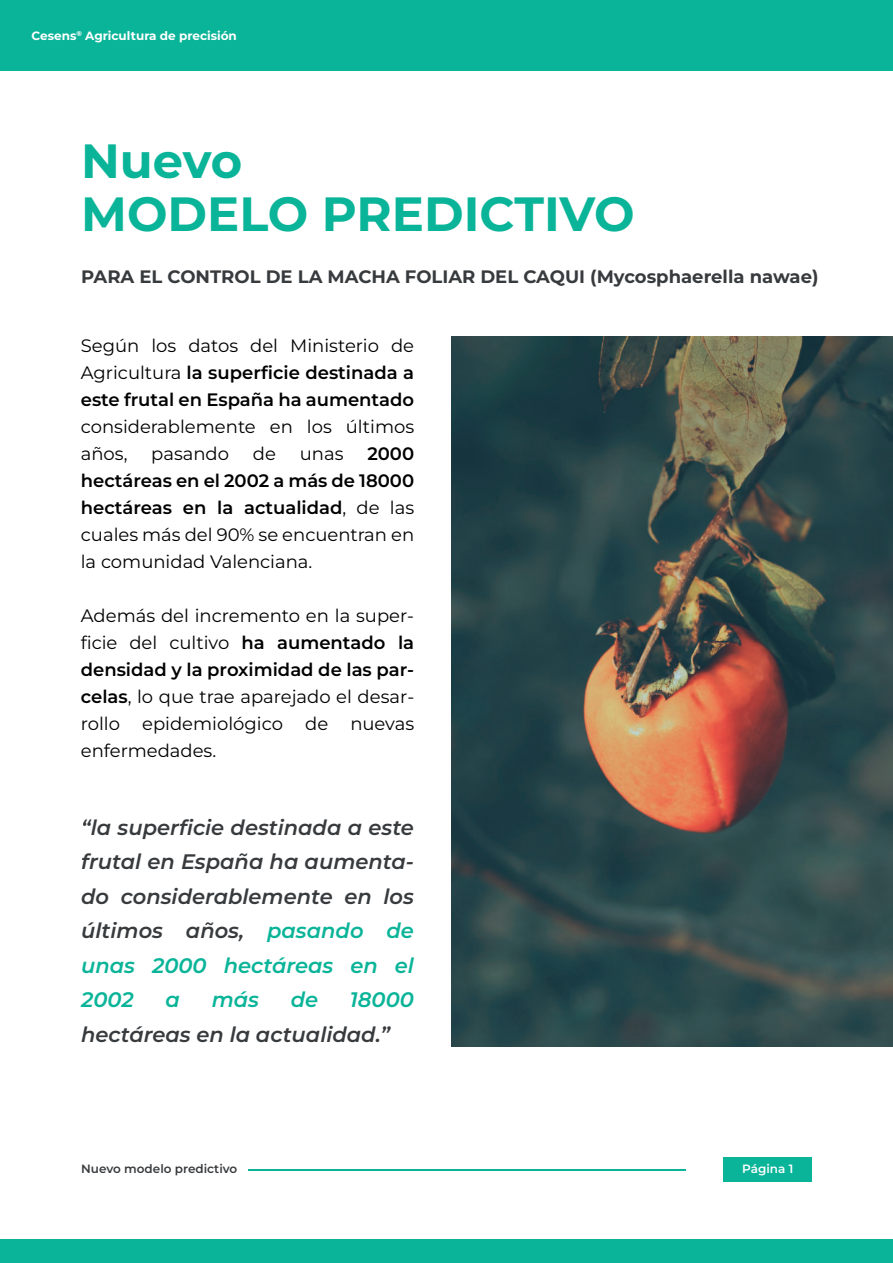
<style>
.page{position:relative;width:893px;height:1263px;background:#fff}
.page>*{position:absolute;margin:0;border:0;box-sizing:border-box;transform-origin:0 0}
.t1{font:700 48px/52.5px "Montserrat";color:#0ab498}
.t2{font:italic 600 21px/34.5px "Montserrat";color:#383b3e;text-align:justify}
.t3{font:italic 600 21px "Montserrat";color:#0ab498}
.t4{font:18px/27px "Montserrat";color:#000001;text-align:justify}
.t5{font:600 18px/27px "Montserrat";color:#000001;text-align:justify}
.t6{font:700 18px "Montserrat";color:#383b3e}
.t7{font:13.5px "Montserrat";color:#fcfdfe}
.t8{font:700 12px "Montserrat";color:#fff}
.t9{font:100 12px "Montserrat";color:#383b3e}
.t10{font:12px "Montserrat";color:#fcfdfe}
.s1{font-weight:400}
.s2{font-weight:600}
.s3{color:#0ab498}
</style>
<div class="page">
<img style="left:452px;top:337px;width:441px;height:709px">
<hr style="left:248px;top:1169px;width:437px;height:1px;background:#0ab498">
<div style="left:723px;top:1157px;width:88px;height:25px;background:#0ab498"></div>
<div style="left:0;top:0;width:893px;height:70px;background:#0ab498"></div>
<div style="left:0;top:1239px;width:893px;height:24px;background:#0ab498"></div>
<p class="t8" style="left:32px;top:31px;width:207px">Cesens<sup>®</sup> Agricultura de precisión</p>
<h1 class="t1" style="left:81px;top:138px;width:555px">Nuevo<br>MODELO PREDICTIVO</h1>
<p class="t6" style="left:81px;top:269px;width:739px">PARA EL CONTROL DE LA MACHA FOLIAR DEL CAQUI (Mycosphaerella nawae)</p>
<p class="t5" style="left:81px;top:332px;width:335px"><span class="s1">Según los datos del Ministerio de Agricultura</span> la superficie destinada a este frutal en España ha aumentado</p>
<p class="t4" style="left:81px;top:415px;width:335px">considerablemente en los últimos años,</p>
<p class="t4" style="left:151px;top:442px;width:79px">pasando</p>
<p class="t4" style="left:253px;top:442px;width:25px">de</p>
<p class="t4" style="left:300px;top:442px;width:45px">unas</p>
<p class="t4" style="left:81px;top:442px;width:335px;text-indent:287px"><span class="s2">2000 hectáreas en el 2002 a más de 18000 hectáreas en la actualidad</span>, de las cuales más del 90% se encuentran en la comunidad Valenciana.</p>
<p class="t4" style="left:81px;top:604px;width:335px">Además del incremento en la super&shy;ficie del cultivo <span class="s2">ha aumentado la densidad y la proximidad de las par&shy;celas</span>, lo que trae aparejado el desar&shy;rollo epidemiológico de nuevas enfermedades.</p>
<p class="t2" style="left:81px;top:810px;width:334px">“la superficie destinada a este frutal en España ha aumenta&shy;do considerablemente en los últimos años, <span class="s3">pasando de unas 2000 hectáreas en el 2002</span></p>
<p class="t3" style="left:166px;top:986px;width:16px">a</p>
<p class="t3" style="left:212px;top:986px;width:49px">más</p>
<p class="t3" style="left:291px;top:986px;width:29px">de</p>
<p class="t3" style="left:350px;top:986px;width:66px">18000</p>
<p class="t2" style="left:81px;top:1017px;width:310px">hectáreas en la actualidad.”</p>
<p class="t9" style="left:81px;top:1164px;width:158px">Nuevo modelo predictivo</p>
<p class="t7" style="left:739px;top:1164px;width:57px">Página 1</p>
<p class="t10" style="left:742px;top:1164px;width:51px">Página 1</p>
</div>
